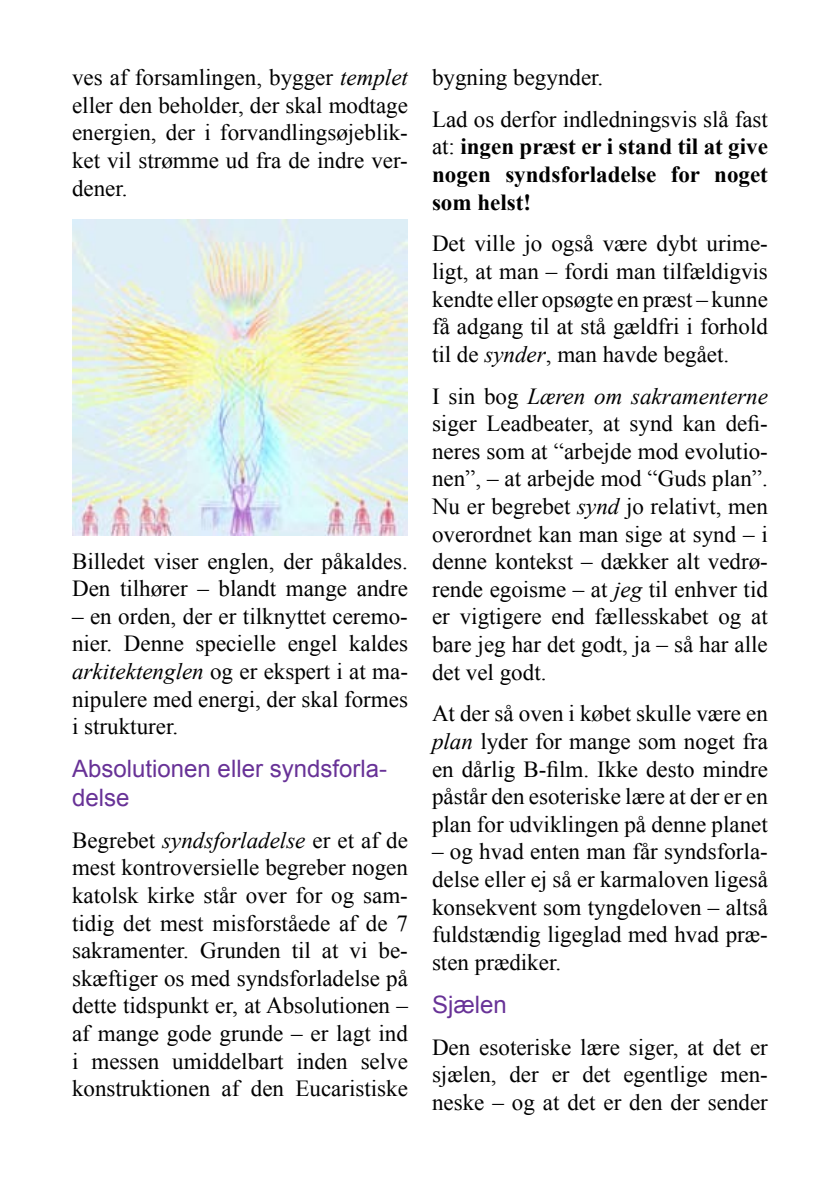
<style>
.page{position:relative;width:840px;height:1185px;background:#fff}
.page>*{position:absolute;margin:0;border:0;box-sizing:border-box;transform-origin:0 0}
.t1{font:24px/28.8px "Arial";color:#683297}
.t2{font:23px/27.6px "Times New Roman";color:#000;text-align:justify}
.t3{font:700 23px/27.6px "Times New Roman";color:#000;text-align:justify}
.s1{font-style:italic}
.s2{font-weight:400}
</style>
<div class="page">
<img style="left:72px;top:220px;width:336px;height:315px">
<p class="t2" style="left:72px;top:63px;width:337px">ves af forsamlingen, bygger <span class="s1">templet </span>eller den beholder, der skal modtage energien, der i forvandlingsøjeblik&shy;ket vil strømme ud fra de indre ver&shy;dener.</p>
<p class="t2" style="left:72px;top:547px;width:337px">Billedet viser englen, der påkaldes.<br>Den tilhører – blandt mange andre</p>
<p class="t2" style="left:72px;top:602px;width:337px">– en orden, der er tilknyttet ceremo&shy;nier. Denne specielle engel kaldes <span class="s1">arkitektenglen</span> og er ekspert i at ma&shy;nipulere med energi, der skal formes i strukturer.</p>
<p class="t1" style="left:72px;top:755px;width:316px">Absolutionen eller syndsforla&shy;delse</p>
<p class="t2" style="left:72px;top:826px;width:337px">Begrebet <span class="s1">syndsforladelse</span> er et af de mest kontroversielle begreber nogen katolsk kirke står over for og sam&shy;tidig det mest misforståede af de 7 sakramenter. Grunden til at vi be&shy;skæftiger os med syndsforladelse på dette tidspunkt er, at Absolutionen – af mange gode grunde – er lagt ind i messen umiddelbart inden selve konstruktionen af den Eucaristiske</p>
<p class="t2" style="left:432px;top:56px;width:337px;line-height:41.8px">bygning begynder.<br>Lad os derfor indledningsvis slå fast</p>
<p class="t3" style="left:432px;top:132px;width:337px"><span class="s2">at:</span> ingen præst er i stand til at give nogen syndsforladelse for noget som helst!</p>
<p class="t2" style="left:432px;top:230px;width:337px">Det ville jo også være dybt urime&shy;ligt, at man – fordi man tilfældigvis kendte eller opsøgte en præst – kunne få adgang til at stå gældfri i forhold til de <span class="s1">synder</span>, man havde begået.</p>
<p class="t2" style="left:432px;top:382px;width:337px">I sin bog <span class="s1">Læren om sakramenterne </span>siger Leadbeater, at synd kan defi&shy;neres som at “arbejde mod evolutio&shy;nen”, – at arbejde mod “Guds plan”.<br>Nu er begrebet <span class="s1">synd</span> jo relativt, men overordnet kan man sige at synd – i denne kontekst – dækker alt vedrø&shy;rende egoisme – at <span class="s1">jeg</span> til enhver tid er vigtigere end fællesskabet og at bare jeg har det godt, ja – så har alle det vel godt.</p>
<p class="t2" style="left:432px;top:700px;width:337px">At der så oven i købet skulle være en <span class="s1">plan</span> lyder for mange som noget fra en dårlig B-film. Ikke desto mindre påstår den esoteriske lære at der er en plan for udviklingen på denne planet</p>
<p class="t2" style="left:432px;top:838px;width:337px">– og hvad enten man får syndsforla&shy;delse eller ej så er karmaloven ligeså konsekvent som tyngdeloven – altså fuldstændig ligeglad med hvad præ&shy;sten prædiker.</p>
<p class="t1" style="left:432px;top:990px;width:76px">Sjælen</p>
<p class="t2" style="left:432px;top:1033px;width:337px">Den esoteriske lære siger, at det er sjælen, der er det egentlige men&shy;neske – og at det er den der sender</p>
</div>
